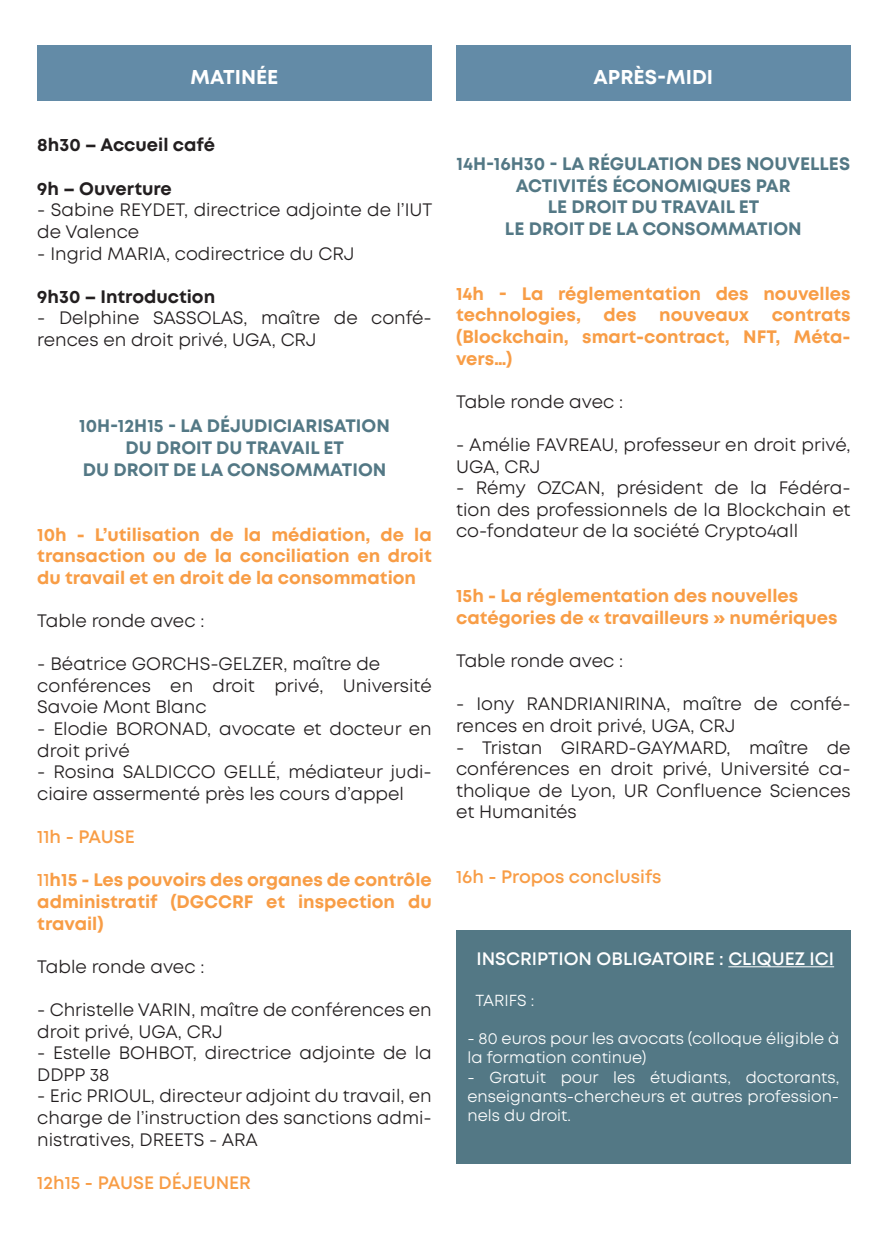
<style>
.page{position:relative;width:896px;height:1248px;background:#fff}
.page>*{position:absolute;margin:0;border:0;box-sizing:border-box;transform-origin:0 0}
.t1{font:700 20px "Mont";color:#fff}
.t2{font:18px/21.6px "Mont";color:#231f20}
.t3{font:700 18px/21.6px "Mont";color:#f89d46;text-align:justify}
.t4{font:700 18px/21.6px "Mont";color:#537885;text-align:center}
.t5{font:600 18px "Mont";color:#f89d46}
.t6{font:700 18px "Mont";color:#231f20}
.t7{font:600 18px "Mont";color:#fff}
.t8{font:16px/19.2px "Mont";color:#fff}
.s1{font-weight:600}
.s2{font-size:18.2px}
</style>
<div class="page">
<div style="left:37px;top:45px;width:395px;height:55px;background:#638ba7"></div>
<div style="left:456px;top:45px;width:394px;height:55px;background:#638ba7"></div>
<div style="left:456px;top:930px;width:394px;height:234px;background:#537885"></div>
<hr style="left:728px;top:966px;width:106px;height:1px;background:#fff">
<p class="t1" style="left:191px;top:64px;width:89px">MATINÉE</p>
<p class="t1" style="left:593px;top:64px;width:121px">APRÈS-MIDI</p>
<p class="t6" style="left:37px;top:133px;width:179px">8h30 – Accueil café</p>
<p class="t6" style="left:37px;top:177px;width:136px">9h – Ouverture</p>
<p class="t2" style="left:37px;top:199px;width:397px">- Sabine REYDET, directrice adjointe de l’IUT de Valence</p>
<p class="t2" style="left:37px;top:242px;width:318px">- Ingrid MARIA, codirectrice du CRJ</p>
<p class="t6" style="left:37px;top:285px;width:179px">9h30 – Introduction</p>
<p class="t2" style="left:37px;top:307px;width:396px">- Delphine SASSOLAS, maître de confé&shy;rences en droit privé, UGA, CRJ</p>
<p class="t4" style="left:79px;top:415px;width:312px">10H-12H15 - LA DÉJUDICIARISATION<br>DU DROIT DU TRAVAIL ET<br>DU DROIT DE LA CONSOMMATION</p>
<p class="t3" style="left:37px;top:523px;width:396px">10h - L’utilisation de la médiation, de la transaction ou de la conciliation en droit du travail et en droit de la consommation</p>
<p class="t2" style="left:37px;top:610px;width:169px">Table ronde avec :</p>
<p class="t2" style="left:37px;top:653px;width:344px">- Béatrice GORCHS-GELZER, maître de</p>
<p class="t2" style="left:37px;top:674px;width:396px">conférences en droit privé, Université<br>Savoie Mont Blanc</p>
<p class="t2" style="left:37px;top:718px;width:396px">- Elodie BORONAD, avocate et docteur en droit privé</p>
<p class="t2" style="left:37px;top:761px;width:396px">- Rosina SALDICCO GELLÉ, médiateur judi&shy;ciaire assermenté près les cours d’appel</p>
<p class="t5" style="left:37px;top:825px;width:99px">11h - PAUSE</p>
<p class="t3" style="left:37px;top:869px;width:396px"><span class="s1">11</span>h15 - Les pouvoirs des organes de contrôle administratif (DGCCRF et inspection du travail)</p>
<p class="t2" style="left:37px;top:955px;width:169px">Table ronde avec :</p>
<p class="t2" style="left:37px;top:998px;width:396px">- Christelle VARIN, maître de conférences en droit privé, UGA, CRJ</p>
<p class="t2" style="left:37px;top:1042px;width:396px">- Estelle BOHBOT, directrice adjointe de la<br>DDPP 38</p>
<p class="t2" style="left:37px;top:1085px;width:396px;text-align:justify">- Eric PRIOUL, directeur adjoint du travail, en charge de l’instruction des sanctions admi&shy;nistratives, DREETS - ARA</p>
<p class="t5" style="left:37px;top:1170px;width:215px">12h15 - PAUSE DÉJEUNER</p>
<p class="t4" style="left:456px;top:153px;width:395px"><span class="s2">1</span>4H-16H30 - LA RÉGULATION DES NOUVELLES<br>ACTIVITÉS ÉCONOMIQUES PAR<br>LE DROIT DU TRAVAIL ET<br>LE DROIT DE LA CONSOMMATION</p>
<p class="t3" style="left:456px;top:282px;width:396px">14h - La réglementation des nouvelles technologies,</p>
<p class="t3" style="left:603px;top:304px;width:35px">des</p>
<p class="t3" style="left:659px;top:304px;width:91px">nouveaux</p>
<p class="t3" style="left:456px;top:304px;width:396px;text-indent:315px">contrats (Blockchain, smart-contract, NFT, Méta&shy;vers…)</p>
<p class="t2" style="left:456px;top:391px;width:169px">Table ronde avec :</p>
<p class="t2" style="left:456px;top:434px;width:396px">- Amélie FAVREAU, professeur en droit privé,<br>UGA, CRJ</p>
<p class="t2" style="left:456px;top:477px;width:396px;text-align:justify">- Rémy OZCAN, président de la Fédéra&shy;tion des professionnels de la Blockchain et co-fondateur de la société Crypto4all</p>
<p class="t3" style="left:456px;top:585px;width:383px">15h - La réglementation des nouvelles catégories de « travailleurs » numériques</p>
<p class="t2" style="left:456px;top:650px;width:169px">Table ronde avec :</p>
<p class="t2" style="left:456px;top:693px;width:396px">- Iony RANDRIANIRINA, maître de confé&shy;rences en droit privé, UGA, CRJ</p>
<p class="t2" style="left:456px;top:736px;width:396px;text-align:justify">- Tristan GIRARD-GAYMARD, maître de conférences en droit privé, Université ca&shy;tholique de Lyon, UR Confluence Sciences et Humanités</p>
<p class="t5" style="left:456px;top:865px;width:207px">16h - Propos conclusifs</p>
<p class="t7" style="left:476px;top:947px;width:359px">INSCRIPTION OBLIGATOIRE : CLIQUEZ ICI</p>
<p class="t8" style="left:475px;top:990px;width:60px">TARIFS :</p>
<p class="t8" style="left:467px;top:1029px;width:373px">- 80 euros pour les avocats (colloque éligible à la formation continue)</p>
<p class="t8" style="left:467px;top:1067px;width:373px;text-align:justify">- Gratuit pour les étudiants, doctorants, enseignants-chercheurs et autres profession&shy;nels du droit.</p>
</div>
